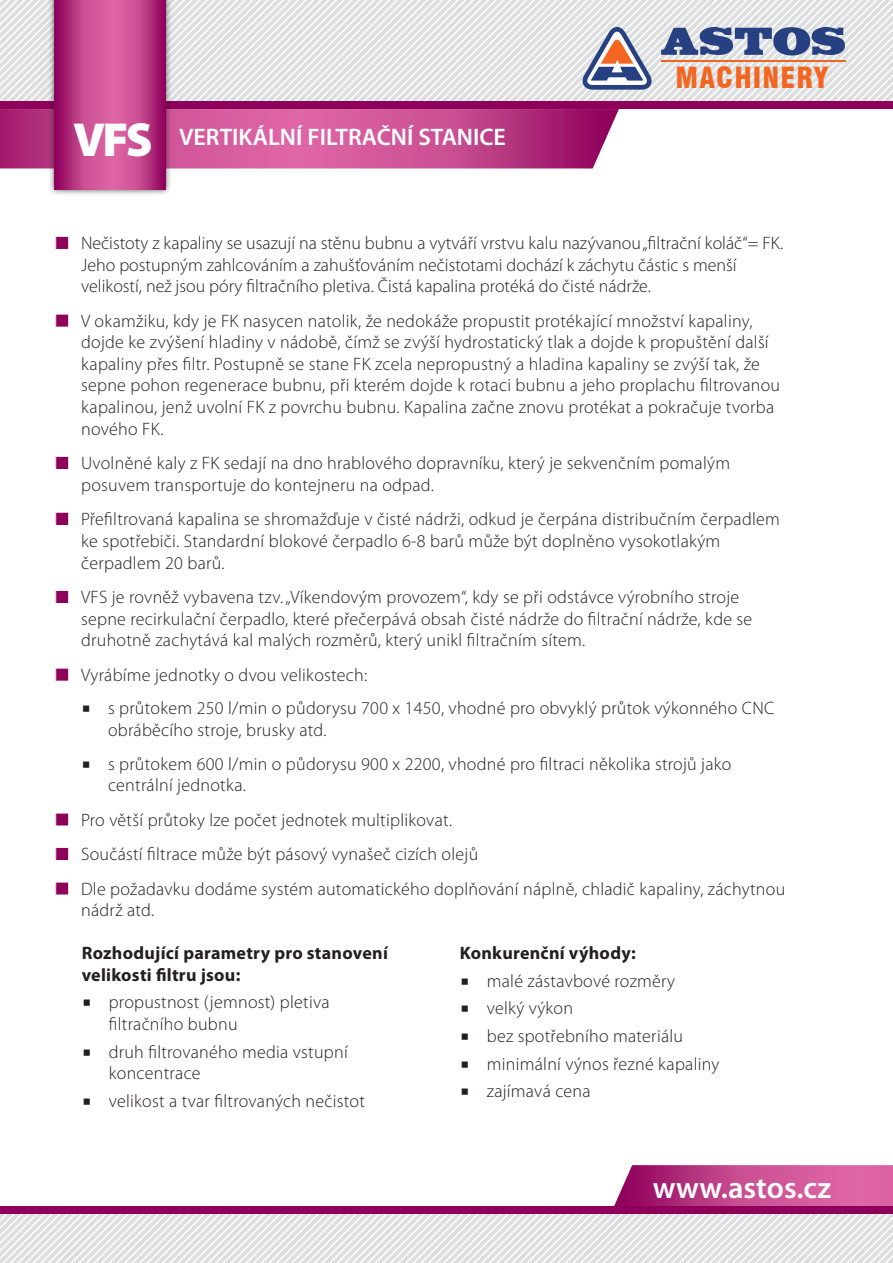
<style>
.page{position:relative;width:893px;height:1263px;background:#fff}
.page>*{position:absolute;margin:0;border:0;box-sizing:border-box;transform-origin:0 0}
.t1{font:900 48px "Myriad Pro";color:#fff}
.t2{font:600 30.45px "Myriad Pro";color:#fff}
.t3{font:900 condensed 28.5px "Swiss 721 BT";letter-spacing:.04em;color:#f36621}
.t4{font:600 24px "Myriad Pro";color:#fff}
.t5{font:300 18px/21.6px "Myriad Pro";letter-spacing:.015em;color:#231f20}
.t6{font:700 18px/21.6px "Myriad Pro";letter-spacing:.015em;color:#231f20}
.s1{font-family:"Arial";font-weight:400;font-size:27px;color:#8e015b}
.s2{font-family:"Lucida Grande";font-weight:400}
</style>
<div class="page">
<div style="left:0;top:102px;width:893px;height:7px;background:#8e015b"></div>
<svg style="left:0;top:109px;width:619px;height:59px;background:#c54b90"></svg>
<img style="left:48px;top:102px;width:125px;height:93px">
<svg style="left:55px;top:102px;width:111px;height:88px;background:#bf4089"></svg>
<svg style="left:0;top:1165px;width:893px;height:98px"></svg>
<svg style="left:0;top:0;width:893px;height:102px"></svg>
<hr style="left:661px;top:60px;width:184px;height:1px;background:#f36621">
<div style="left:0;top:1206px;width:893px;height:8px;background:#8e015b"></div>
<h1 class="t1" style="left:73px;top:120px;width:81px">VFS</h1>
<h3 class="t4" style="left:179px;top:127px;width:328px">VERTIKÁLNÍ FILTRAČNÍ STANICE</h3>
<h3 class="t3" style="left:676px;top:66px;width:154px">MACHINERY</h3>
<p class="t5" style="left:81px;top:234px;width:703px;text-indent:-27px"><span class="s1">■</span> Nečistoty z kapaliny se usazují na stěnu bubnu a vytváří vrstvu kalu nazývanou „filtrační koláč“= FK.<br>Jeho postupným zahlcováním a zahušťováním nečistotami dochází k záchytu částic s menší velikostí, než jsou póry filtračního pletiva. Čistá kapalina protéká do čisté nádrže.</p>
<p class="t5" style="left:81px;top:311px;width:700px;text-indent:-27px"><span class="s1">■</span> V okamžiku, kdy je FK nasycen natolik, že nedokáže propustit protékající množství kapaliny, dojde ke zvýšení hladiny v nádobě, čímž se zvýší hydrostatický tlak a dojde k propuštění další kapaliny přes filtr. Postupně se stane FK zcela nepropustný a hladina kapaliny se zvýší tak, že sepne pohon regenerace bubnu, při kterém dojde k rotaci bubnu a jeho proplachu filtrovanou kapalinou, jenž uvolní FK z povrchu bubnu. Kapalina začne znovu protékat a pokračuje tvorba nového FK.</p>
<p class="t5" style="left:81px;top:454px;width:650px;text-indent:-27px"><span class="s1">■</span> Uvolněné kaly z FK sedají na dno hrablového dopravníku, který je sekvenčním pomalým posuvem transportuje do kontejneru na odpad.</p>
<p class="t5" style="left:81px;top:510px;width:700px;text-indent:-27px"><span class="s1">■</span> Přefiltrovaná kapalina se shromažďuje v čisté nádrži, odkud je čerpána distribučním čerpadlem ke spotřebiči. Standardní blokové čerpadlo 6-8 barů může být doplněno vysokotlakým čerpadlem 20 barů.</p>
<p class="t5" style="left:81px;top:588px;width:673px;text-indent:-27px"><span class="s1">■</span> VFS je rovněž vybavena tzv. „Víkendovým provozem“, kdy se při odstávce výrobního stroje sepne recirkulační čerpadlo, které přečerpává obsah čisté nádrže do filtrační nádrže, kde se druhotně zachytává kal malých rozměrů, který unikl filtračním sítem.</p>
<p class="t5" style="left:54px;top:665px;width:315px"><span class="s1">■</span> Vyrábíme jednotky o dvou velikostech:</p>
<p class="t5" style="left:108px;top:699px;width:668px;text-indent:-27px"><span class="s2">■</span> s průtokem 250 l/min o půdorysu 700 x 1450, vhodné pro obvyklý průtok výkonného CNC obráběcího stroje, brusky atd.</p>
<p class="t5" style="left:108px;top:754px;width:625px;text-indent:-27px"><span class="s2">■</span> s průtokem 600 l/min o půdorysu 900 x 2200, vhodné pro filtraci několika strojů jako centrální jednotka.</p>
<p class="t5" style="left:54px;top:810px;width:399px"><span class="s1">■</span> Pro větší průtoky lze počet jednotek multiplikovat.</p>
<p class="t5" style="left:54px;top:845px;width:426px"><span class="s1">■</span> Součástí filtrace může být pásový vynašeč cizích olejů</p>
<p class="t5" style="left:81px;top:879px;width:706px;text-indent:-27px"><span class="s1">■</span> Dle požadavku dodáme systém automatického doplňování náplně, chladič kapaliny, záchytnou nádrž atd.</p>
<p class="t6" style="left:82px;top:944px;width:308px">Rozhodující parametry pro stanovení velikosti filtru jsou:</p>
<p class="t5" style="left:109px;top:993px;width:222px;text-indent:-27px"><span class="s2">■</span> propustnost (jemnost) pletiva filtračního bubnu</p>
<p class="t5" style="left:109px;top:1042px;width:241px;text-indent:-27px"><span class="s2">■</span> druh filtrovaného media vstupní koncentrace</p>
<p class="t5" style="left:82px;top:1091px;width:285px"><span class="s2">■</span> velikost a tvar filtrovaných nečistot</p>
<p class="t6" style="left:460px;top:944px;width:177px">Konkurenční výhody:</p>
<p class="t5" style="left:460px;top:971px;width:217px"><span class="s2">■</span> malé zástavbové rozměry</p>
<p class="t5" style="left:460px;top:999px;width:115px"><span class="s2">■</span> velký výkon</p>
<p class="t5" style="left:460px;top:1027px;width:225px"><span class="s2">■</span> bez spotřebního materiálu</p>
<p class="t5" style="left:460px;top:1054px;width:261px"><span class="s2">■</span> minimální výnos řezné kapaliny</p>
<p class="t5" style="left:460px;top:1082px;width:132px"><span class="s2">■</span> zajímavá cena</p>
<h2 class="t2" style="left:653px;top:1175px;width:180px">www.astos.cz</h2>
</div>
